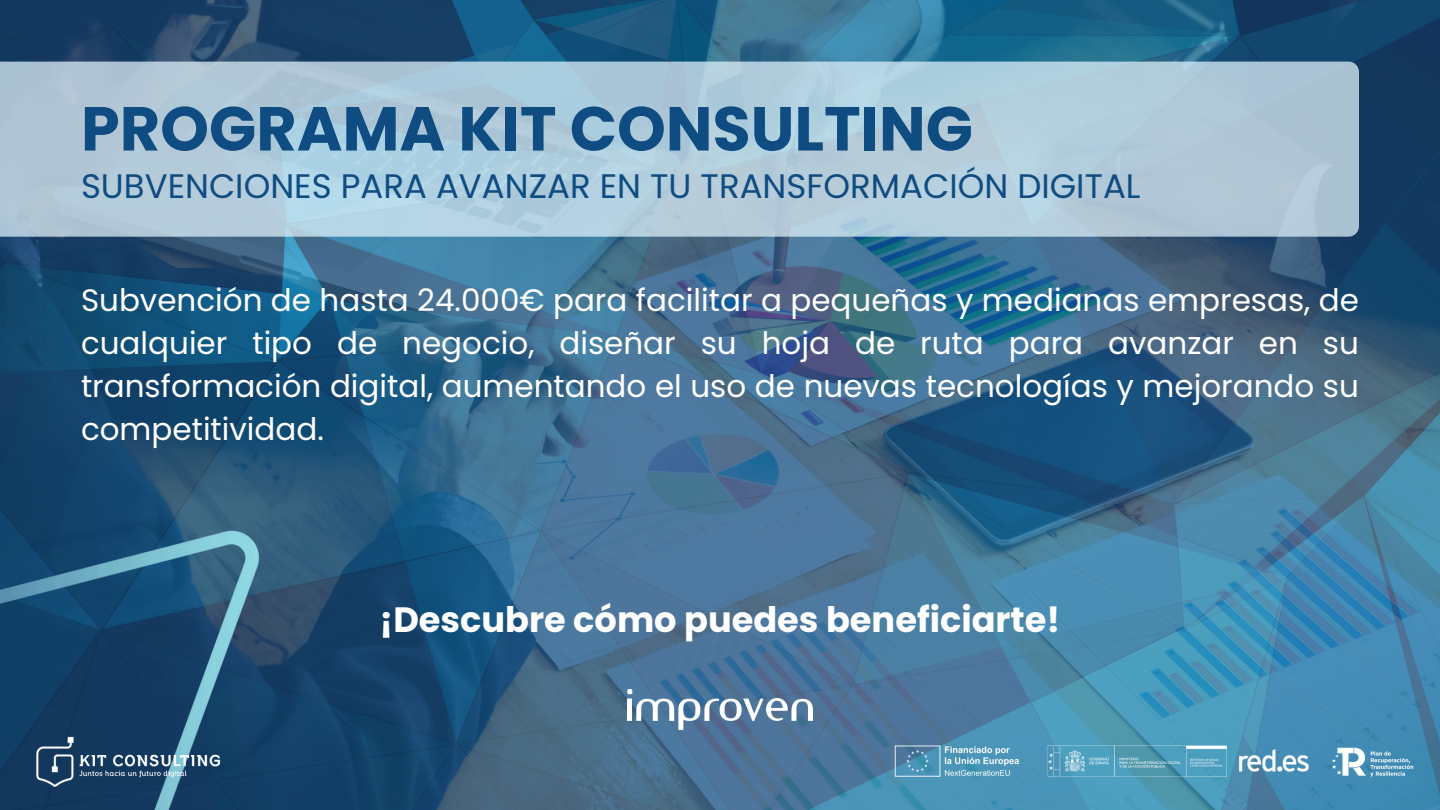
<style>
.page{position:relative;width:1440px;height:810px;background:#fff}
.page>*{position:absolute;margin:0;border:0;box-sizing:border-box;transform-origin:0 0}
.t1{font:700 62.1px "Poppins";color:#0f4c81}
.t2{font:700 35.2px "Poppins";color:#fff}
.t3{font:34px "Poppins";color:#0f4c81}
.t4{font:31px/42.8px "Poppins";color:#fff;text-align:justify}
</style>
<div class="page">
<img style="left:0;top:0;width:1440px;height:810px">
<img style="left:0;top:316px;width:293px;height:494px">
<img style="left:627px;top:689px;width:186px;height:40px">
<svg style="left:0;top:62px;width:1359px;height:175px;background:#b0cada"></svg>
<img style="left:869px;top:723px;width:559px;height:80px">
<img style="left:13px;top:723px;width:363px;height:80px">
<p class="t1" style="left:81px;top:85px;width:893px">PROGRAMA KIT CONSULTING</p>
<p class="t3" style="left:81px;top:162px;width:1061px">SUBVENCIONES PARA AVANZAR EN TU TRANSFORMACIÓN DIGITAL</p>
<h2 class="t4" style="left:81px;top:279px;width:1279px">Subvención de hasta 24.000€ para facilitar a pequeñas y medianas empresas, de cualquier tipo de negocio, diseñar su hoja de ruta para avanzar en su transformación digital, aumentando el uso de nuevas tecnologías y mejorando su competitividad.</h2>
<h3 class="t2" style="left:380px;top:595px;width:682px">¡Descubre cómo puedes beneficiarte!</h3>
</div>
